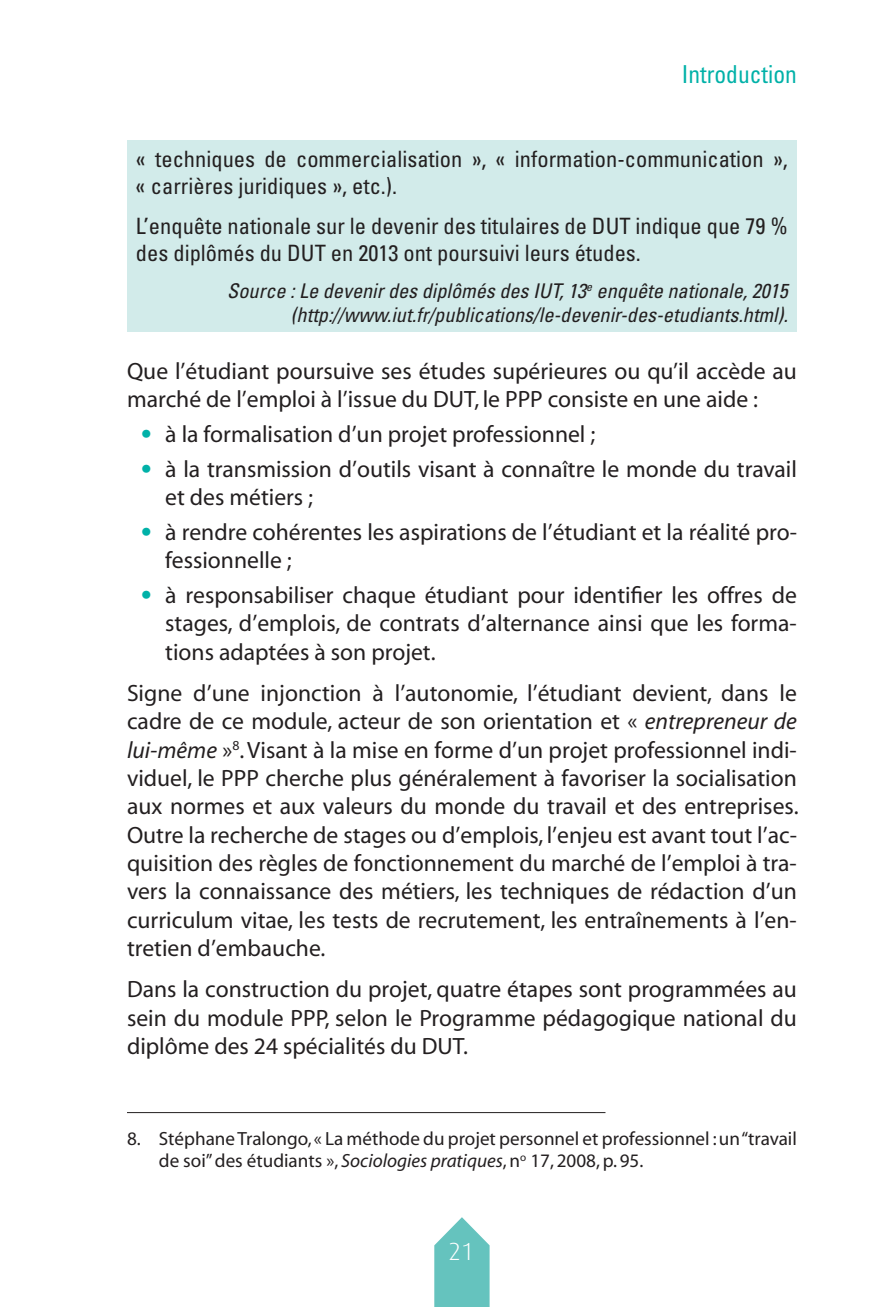
<style>
.page{position:relative;width:892px;height:1307px;background:#fff}
.page>*{position:absolute;margin:0;border:0;box-sizing:border-box;transform-origin:0 0}
.t1{font:condensed 24.75px "Univers";color:#00b1a8;scale:.95 1}
.t2{font:300 24.75px "Dax";color:#fff}
.t3{font:23.62px/28.3px "Myriad";color:#231f20}
.t4{font:condensed 22.5px/27px "Univers";color:#231f20}
.t5{font:italic condensed 20.25px/24.3px "Univers";color:#231f20;text-align:right}
.t6{font:19.12px/22.5px "Myriad";color:#231f20}
.s1{font-family:"DIN";font-size:24.75px;color:#00b1a8}
.s2{font-style:italic}
</style>
<div class="page">
<svg style="left:434px;top:1217px;width:56px;height:89px"></svg>
<div style="left:127px;top:140px;width:670px;height:191px;background:#d2ebea"></div>
<hr style="left:127px;top:1112px;width:478px;height:1px;background:#231f20">
<p class="t1" style="left:682px;top:59px;width:123px">Introduction</p>
<p class="t4" style="left:136px;top:145px;width:653px">« techniques de commercialisation », « information-communication », « carrières juridiques », etc.).</p>
<p class="t4" style="left:136px;top:212px;width:653px">L’enquête nationale sur le devenir des titulaires de DUT indique que 79 % des diplômés du DUT en 2013 ont poursuivi leurs études.</p>
<p class="t5" style="left:227px;top:278px;width:562px">Source : Le devenir des diplômés des IUT, 13<sup>e</sup> enquête nationale, 2015 (http://www.iut.fr/publications/le-devenir-des-etudiants.html).</p>
<p class="t3" style="left:127px;top:358px;width:671px">Que l’étudiant poursuive ses études supérieures ou qu’il accède au marché de l’emploi à l’issue du DUT, le PPP consiste en une aide :</p>
<p class="t3" style="left:140px;top:421px;width:457px"><span class="s1">•</span> à la formalisation d’un projet professionnel ;</p>
<p class="t3" style="left:165px;top:455px;width:633px;text-indent:-26px"><span class="s1">•</span> à la transmission d’outils visant à connaître le monde du travail et des métiers ;</p>
<p class="t3" style="left:165px;top:519px;width:633px;text-indent:-26px"><span class="s1">•</span> à rendre cohérentes les aspirations de l’étudiant et la réalité pro&shy;fessionnelle ;</p>
<p class="t3" style="left:165px;top:582px;width:633px;text-align:justify;text-indent:-26px"><span class="s1">•</span> à responsabiliser chaque étudiant pour identifier les offres de stages, d’emplois, de contrats d’alternance ainsi que les forma&shy;tions adaptées à son projet.</p>
<p class="t3" style="left:127px;top:679px;width:673px;text-align:justify">Signe d’une injonction à l’autonomie, l’étudiant devient, dans le cadre de ce module, acteur de son orientation et « <span class="s2">entrepreneur de lui-même</span> »<sup>8</sup>. Visant à la mise en forme d’un projet professionnel indi&shy;viduel, le PPP cherche plus généralement à favoriser la socialisation aux normes et aux valeurs du monde du travail et des entreprises.<br>Outre la recherche de stages ou d’emplois, l’enjeu est avant tout l’ac&shy;quisition des règles de fonctionnement du marché de l’emploi à tra&shy;vers la connaissance des métiers, les techniques de rédaction d’un curriculum vitae, les tests de recrutement, les entraînements à l’en&shy;tretien d’embauche.</p>
<p class="t3" style="left:127px;top:976px;width:671px;text-align:justify">Dans la construction du projet, quatre étapes sont programmées au sein du module PPP, selon le Programme pédagogique national du diplôme des 24 spécialités du DUT.</p>
<p class="t6" style="left:159px;top:1127px;width:639px;text-indent:-32px">8. Stéphane Tralongo, « La méthode du projet personnel et professionnel : un “travail de soi” des étudiants », <span class="s2">Sociologies pratiques</span>, n<sup>o</sup> 17, 2008, p. 95.</p>
<p class="t2" style="left:448px;top:1237px;width:27px">21</p>
</div>
